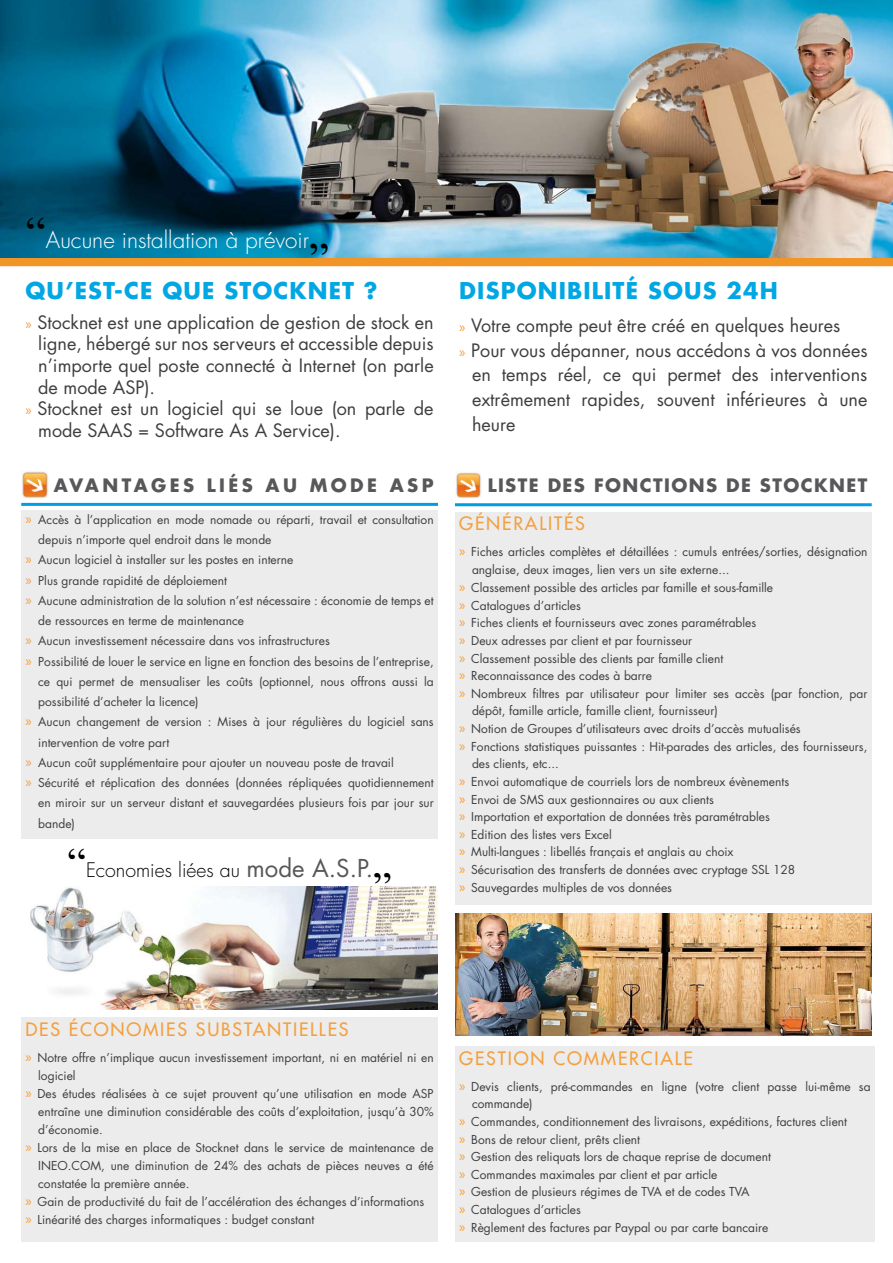
<style>
.page{position:relative;width:893px;height:1263px;background:#fff}
.page>*{position:absolute;margin:0;border:0;box-sizing:border-box;transform-origin:0 0}
.t1{font:700 22.5px "Futura";letter-spacing:.05em;color:#00a7e3}
.t2{font:300 22.5px "Futura";color:#fff}
.t3{font:300 19.5px "Futura";color:#000}
.t4{font:18px/21.6px "Futura";color:#3e3e40}
.t5{font:18px "Futura";letter-spacing:.1em;color:#f4a03e}
.t6{font:700 18px "Futura";letter-spacing:.19em;color:#58585a}
.t7{font:15px/17.7px "Myriad Pro";color:#f4a03e}
.t8{font:12px/17.7px "Futura";color:#3e3e40}
.s1{font-family:"Times New Roman";font-weight:400;font-size:45px;color:#000}
.s2{font-family:"Times New Roman";font-weight:400;font-size:42px}
.s3{font-weight:400;font-size:24px;color:#58585a}
</style>
<div class="page">
<svg style="left:0;top:258px;width:893px;height:9px;background:#f39d39"></svg>
<img style="left:0;top:0;width:893px;height:258px">
<div style="left:455px;top:1046px;width:420px;height:196px;background:#ececed"></div>
<img style="left:455px;top:913px;width:417px;height:122px">
<div style="left:455px;top:512px;width:417px;height:392px;background:#ececed"></div>
<img style="left:455px;top:471px;width:27px;height:27px">
<hr style="left:455px;top:503px;width:417px;height:3px;background:#009ee0">
<div style="left:21px;top:1017px;width:417px;height:225px;background:#ececed"></div>
<img style="left:30px;top:887px;width:408px;height:122px">
<div style="left:21px;top:510px;width:417px;height:329px;background:#ececed"></div>
<img style="left:21px;top:471px;width:27px;height:27px">
<hr style="left:21px;top:503px;width:417px;height:3px;background:#009ee0">
<h1 class="t2" style="left:26px;top:226px;width:305px"><span class="s1">“</span>Aucune installation à prévoir<span class="s1">„</span></h1>
<h1 class="t1" style="left:26px;top:275px;width:354px">QU’EST-CE QUE STOCKNET ?</h1>
<p class="t4" style="left:38px;top:311px;width:398px">Stocknet est une application de gestion de stock en ligne, hébergé sur nos serveurs et accessible depuis n’importe quel poste connecté à Internet (on parle de mode ASP).<br>Stocknet est un logiciel qui se loue (on parle de mode SAAS = Software As A Service).</p>
<p class="t7" style="left:26px;top:315px;width:8px">»</p>
<p class="t7" style="left:26px;top:401px;width:8px">»</p>
<h3 class="t6" style="left:54px;top:473px;width:381px">AVANTAGES LIÉS AU MODE ASP</h3>
<p class="t8" style="left:38px;top:509px;width:397px;line-height:20.2px">Accès à l’application en mode nomade ou réparti, travail et consultation depuis n’importe quel endroit dans le monde<br>Aucun logiciel à installer sur les postes en interne<br>Plus grande rapidité de déploiement<br>Aucune administration de la solution n’est nécessaire : économie de temps et de ressources en terme de maintenance<br>Aucun investissement nécessaire dans vos infrastructures<br>Possibilité de louer le service en ligne en fonction des besoins de l’entreprise, ce qui permet de mensualiser les coûts (optionnel, nous offrons aussi la possibilité d’acheter la licence)<br>Aucun changement de version : Mises à jour régulières du logiciel sans intervention de votre part<br>Aucun coût supplémentaire pour ajouter un nouveau poste de travail Sécurité et réplication des données (données répliquées quotidiennement en miroir sur un serveur distant et sauvegardées plusieurs fois par jour sur bande)</p>
<p class="t7" style="left:26px;top:510px;width:8px">»</p>
<p class="t7" style="left:26px;top:549px;width:8px;line-height:20.2px;text-align:justify">» » »</p>
<p class="t7" style="left:26px;top:630px;width:8px;line-height:20.2px">» »</p>
<p class="t7" style="left:26px;top:712px;width:8px">»</p>
<p class="t7" style="left:26px;top:751px;width:8px;line-height:20.2px">» »</p>
<h2 class="t3" style="left:67px;top:858px;width:326px"><span class="s2">“</span>Economies liées au <span class="s3">mode A.S.P.</span><span class="s2">„</span></h2>
<h1 class="t1" style="left:459px;top:275px;width:320px">DISPONIBILITÉ SOUS 24H</h1>
<h3 class="t4" style="left:471px;top:313px;width:398px;line-height:24.8px">Votre compte peut être créé en quelques heures Pour vous dépanner, nous accédons à vos données en temps réel, ce qui permet des interventions extrêmement rapides, souvent inférieures à une heure</h3>
<p class="t7" style="left:459px;top:314px;width:8px;line-height:24.8px">» »</p>
<h3 class="t6" style="left:488px;top:473px;width:11px">LISTE</h3>
<h3 class="t6" style="left:548px;top:473px;width:13px">DES</h3>
<h3 class="t6" style="left:594px;top:473px;width:73px">FONCTIONS</h3>
<h3 class="t6" style="left:726px;top:473px;width:48px">DE STO</h3>
<h3 class="t6" style="left:801px;top:473px;width:28px">CKNET</h3>
<h3 class="t5" style="left:459px;top:512px;width:127px">GÉNÉRALITÉS</h3>
<p class="t8" style="left:471px;top:543px;width:398px">Fiches articles complètes et détaillées : cumuls entrées/sorties, désignation anglaise, deux images, lien vers un site externe...<br>Classement possible des articles par famille et sous-famille<br>Catalogues d’articles<br>Fiches clients et fournisseurs avec zones paramétrables<br>Deux adresses par client et par fournisseur<br>Classement possible des clients par famille client<br>Reconnaissance des codes à barre<br>Nombreux filtres par utilisateur pour limiter ses accès (par fonction, par dépôt, famille article, famille client, fournisseur)<br>Notion de Groupes d’utilisateurs avec droits d’accès mutualisés<br>Fonctions statistiques puissantes : Hit-parades des articles, des fournisseurs, des clients, etc...<br>Envoi automatique de courriels lors de nombreux évènements<br>Envoi de SMS aux gestionnaires ou aux clients<br>Importation et exportation de données très paramétrables<br>Edition des listes vers Excel<br>Multi-langues : libellés français et anglais au choix<br>Sécurisation des transferts de données avec cryptage SSL 128<br>Sauvegardes multiples de vos données</p>
<p class="t7" style="left:459px;top:542px;width:8px">»</p>
<p class="t7" style="left:459px;top:578px;width:8px;text-align:justify">» » » » » » »</p>
<p class="t7" style="left:459px;top:719px;width:8px">» »</p>
<p class="t7" style="left:459px;top:772px;width:8px;text-align:justify">» » » » » » »</p>
<h3 class="t5" style="left:26px;top:1018px;width:324px">DES ÉCONOMIES SUBSTANTIELLES</h3>
<p class="t8" style="left:38px;top:1049px;width:398px">Notre offre n’implique aucun investissement important, ni en matériel ni en logiciel<br>Des études réalisées à ce sujet prouvent qu’une utilisation en mode ASP entraîne une diminution considérable des coûts d’exploitation, jusqu’à 30% d’économie.<br>Lors de la mise en place de Stocknet dans le service de maintenance de INEO.COM, une diminution de 24% des achats de pièces neuves a été constatée la première année.<br>Gain de productivité du fait de l’accélération des échanges d’informations Linéarité des charges informatiques : budget constant</p>
<p class="t7" style="left:26px;top:1048px;width:8px">»</p>
<p class="t7" style="left:26px;top:1084px;width:8px">»</p>
<p class="t7" style="left:26px;top:1138px;width:8px">»</p>
<p class="t7" style="left:26px;top:1192px;width:8px">» »</p>
<h3 class="t5" style="left:459px;top:1047px;width:235px">GESTION COMMERCIALE</h3>
<p class="t8" style="left:471px;top:1077px;width:401px">Devis clients, pré-commandes en ligne (votre client passe lui-même sa commande)<br>Commandes, conditionnement des livraisons, expéditions, factures client Bons de retour client, prêts client<br>Gestion des reliquats lors de chaque reprise de document<br>Commandes maximales par client et par article<br>Gestion de plusieurs régimes de TVA et de codes TVA<br>Catalogues d’articles<br>Règlement des factures par Paypal ou par carte bancaire</p>
<p class="t7" style="left:459px;top:1076px;width:8px">»</p>
<p class="t7" style="left:459px;top:1112px;width:8px;text-align:justify">» » » » » » »</p>
</div>
